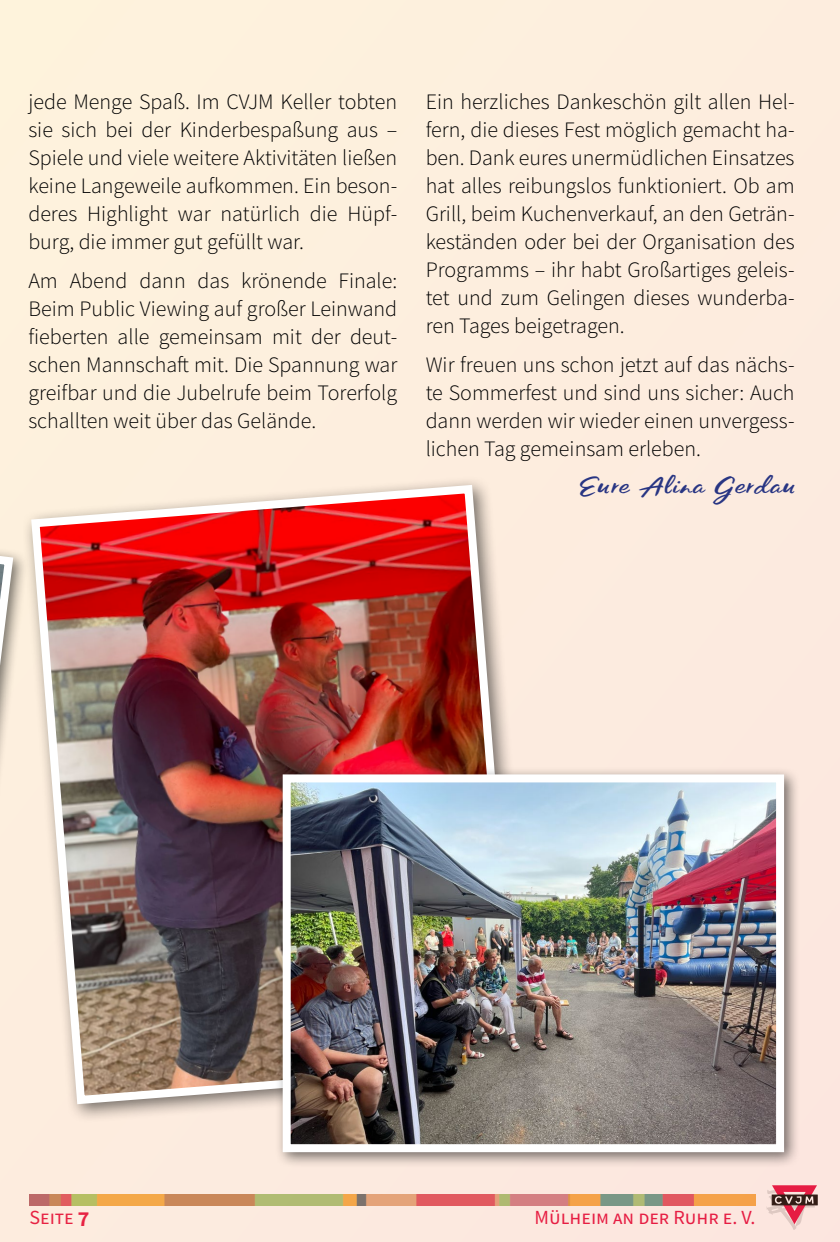
<style>
.page{position:relative;width:840px;height:1242px;background:#fff}
.page>*{position:absolute;margin:0;border:0;box-sizing:border-box;transform-origin:0 0}
.Fließtext{font:300 22px/28px "Source Sans Pro";color:#000;text-align:justify}
.t1{font:20px "Source Sans Pro";color:#e4003a}
.Unterschrift{font:18px "Los Banditos Script";letter-spacing:.08em;color:#283583;scale:1.15 1}
.s1{font-weight:600;font-size:26px}
</style>
<div class="page">
<div style="left:0;top:0;width:839px;height:1242px;background:#fdedde"></div>
<div style="left:0;top:498px;width:29px;height:635px;background:#000;opacity:.55"></div>
<svg style="left:0;top:501px;width:18px;height:621px"></svg>
<div style="left:22px;top:476px;width:514px;height:647px;background:#000;opacity:.55"></div>
<img style="left:27px;top:480px;width:495px;height:628px">
<div style="left:274px;top:766px;width:525px;height:402px;background:#000;opacity:.55"></div>
<img style="left:291px;top:783px;width:483px;height:360px">
<div style="left:282px;top:774px;width:501px;height:378px;border:8px solid #fff"></div>
<p class="Fließtext" style="left:28px;top:87px;width:370px">jede Menge Spaß. Im CVJM Keller tobten sie sich bei der Kinderbespaßung aus – Spiele und viele weitere Aktivitäten ließen keine Langeweile aufkommen. Ein beson&shy;deres Highlight war natürlich die Hüpf&shy;burg, die immer gut gefüllt war.</p>
<p class="Fließtext" style="left:28px;top:267px;width:370px">Am Abend dann das krönende Finale:<br>Beim Public Viewing auf großer Leinwand fieberten alle gemeinsam mit der deut&shy;schen Mannschaft mit. Die Spannung war greifbar und die Jubelrufe beim Torerfolg schallten weit über das Gelände.</p>
<p class="Fließtext" style="left:425px;top:87px;width:370px">Ein herzliches Dankeschön gilt allen Hel&shy;fern, die dieses Fest möglich gemacht ha&shy;ben. Dank eures unermüdlichen Einsatzes hat alles reibungslos funktioniert. Ob am Grill, beim Kuchenverkauf, an den Geträn&shy;keständen oder bei der Organisation des Programms – ihr habt Großartiges geleis&shy;tet und zum Gelingen dieses wunderba&shy;ren Tages beigetragen.</p>
<p class="Fließtext" style="left:425px;top:351px;width:370px">Wir freuen uns schon jetzt auf das nächs&shy;te Sommerfest und sind uns sicher: Auch dann werden wir wieder einen unvergess&shy;lichen Tag gemeinsam erleben.</p>
<p class="Unterschrift" style="left:580px;top:476px;width:188px">Eure Alina Gerdau</p>
<p class="t1" style="left:29px;top:1205px;width:61px">Seite <span class="s1">7</span></p>
<p class="t1" style="left:534px;top:1204px;width:222px">Mülheim an der Ruhr e. V.</p>
</div>
